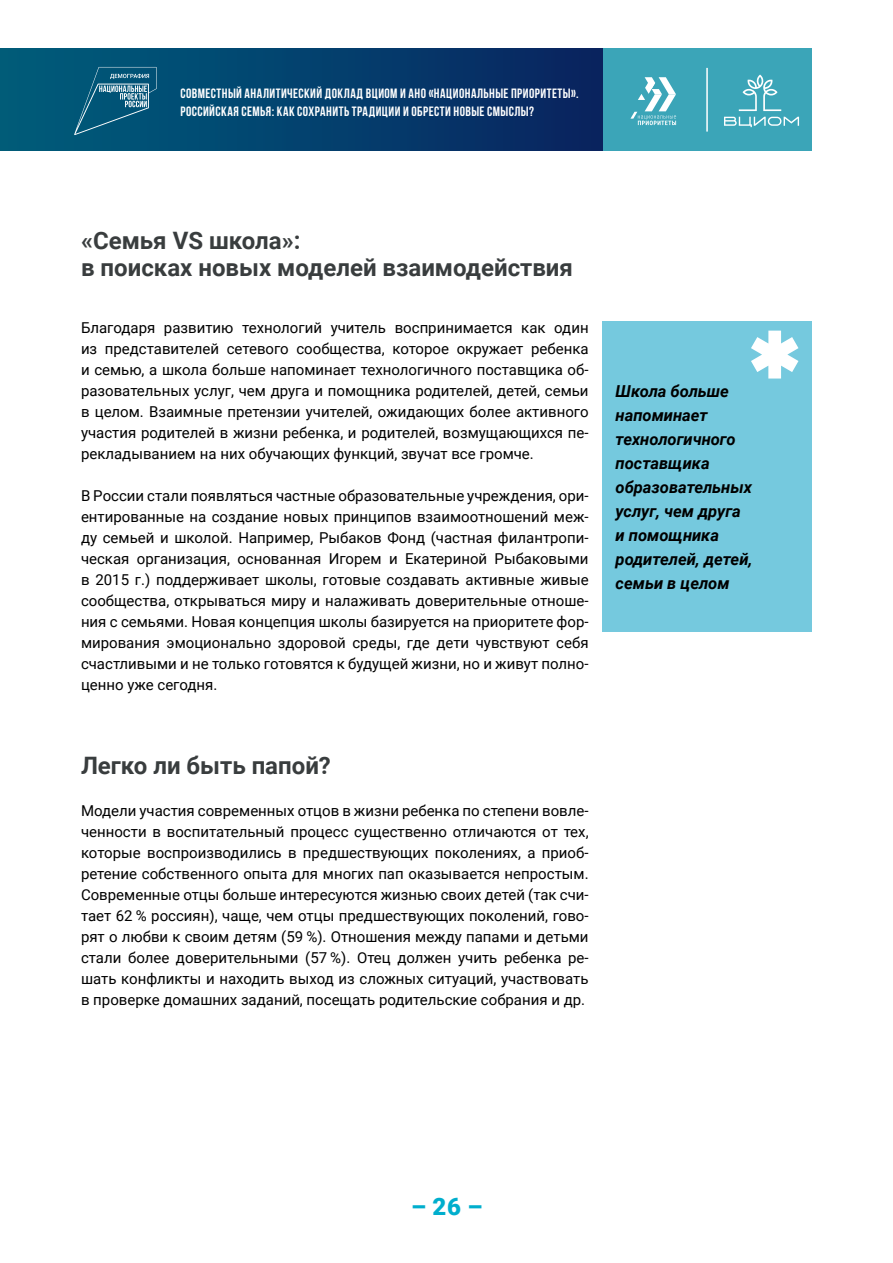
<style>
.page{position:relative;width:893px;height:1263px;background:#fff}
.page>*{position:absolute;margin:0;border:0;box-sizing:border-box;transform-origin:0 0}
.t1{font:700 24px/27px "Roboto";color:#393d3e}
.t2{font:900 24px "Roboto";color:#00aecd}
.t3{font:italic 700 16.5px/24px "Roboto";color:#000}
.t4{font:15px/21px "Roboto";color:#000;text-align:justify}
.t5{font:700 13.5px/18px "Bebas Neue";letter-spacing:.03em;color:#fff}
</style>
<div class="page">
<div style="left:0;top:49px;width:812px;height:102px;background:#3ba5b8"></div>
<div style="left:0;top:49px;width:602px;height:102px;background:linear-gradient(to right,#005f7c,#092460)"></div>
<svg style="left:724px;top:117px;width:75px;height:10px"></svg>
<svg style="left:739px;top:75px;width:42px;height:36px"></svg>
<svg style="left:74px;top:67px;width:83px;height:68px;background:#1e6786"></svg>
<svg style="left:630px;top:77px;width:46px;height:48px"></svg>
<hr style="left:706px;top:68px;width:2px;height:64px;background:#fff">
<div style="left:602px;top:321px;width:210px;height:310px;background:#75c9de"></div>
<svg style="left:751px;top:331px;width:47px;height:47px"></svg>
<p class="t5" style="left:180px;top:84px;width:400px">Совместный аналитический доклад ВЦИОМ и АНО «национальные приоритеты».<br>РОССИЙСКАЯ СЕМЬЯ: КАК СОХРАНИТЬ ТРАДИЦИИ И ОБРЕСТИ НОВЫЕ СМЫСЛЫ?</p>
<h1 class="t1" style="left:81px;top:226px;width:493px">«Семья VS школа»:<br>в поисках новых моделей взаимодействия</h1>
<p class="t4" style="left:81px;top:317px;width:509px">Благодаря развитию технологий учитель воспринимается как один из представителей сетевого сообщества, которое окружает ребенка и семью, а школа больше напоминает технологичного поставщика об&shy;разовательных услуг, чем друга и помощника родителей, детей, семьи в целом. Взаимные претензии учителей, ожидающих более активного участия родителей в жизни ребенка, и родителей, возмущающихся пе&shy;рекладыванием на них обучающих функций, звучат все громче.</p>
<p class="t4" style="left:81px;top:485px;width:509px">В России стали появляться частные образовательные учреждения, ори&shy;ентированные на создание новых принципов взаимоотношений меж&shy;ду семьей и школой. Например, Рыбаков Фонд (частная филантропи&shy;ческая организация, основанная Игорем и Екатериной Рыбаковыми в 2015 г.) поддерживает школы, готовые создавать активные живые сообщества, открываться миру и налаживать доверительные отноше&shy;ния с семьями. Новая концепция школы базируется на приоритете фор&shy;мирования эмоционально здоровой среды, где дети чувствуют себя счастливыми и не только готовятся к будущей жизни, но и живут полно&shy;ценно уже сегодня.</p>
<h1 class="t1" style="left:81px;top:751px;width:251px">Легко ли быть папой?</h1>
<p class="t4" style="left:81px;top:800px;width:509px">Модели участия современных отцов в жизни ребенка по степени вовле&shy;ченности в воспитательный процесс существенно отличаются от тех, которые воспроизводились в предшествующих поколениях, а приоб&shy;ретение собственного опыта для многих пап оказывается непростым.<br>Современные отцы больше интересуются жизнью своих детей (так счи&shy;тает 62 % россиян), чаще, чем отцы предшествующих поколений, гово&shy;рят о любви к своим детям (59 %). Отношения между папами и детьми стали более доверительными (57 %). Отец должен учить ребенка ре&shy;шать конфликты и находить выход из сложных ситуаций, участвовать в проверке домашних заданий, посещать родительские собрания и др.</p>
<p class="t3" style="left:616px;top:378px;width:138px">Школа больше напоминает технологичного поставщика образовательных услуг, чем друга и помощника родителей, детей, семьи в целом</p>
<h1 class="t2" style="left:411px;top:1190px;width:73px">– 26 –</h1>
</div>
